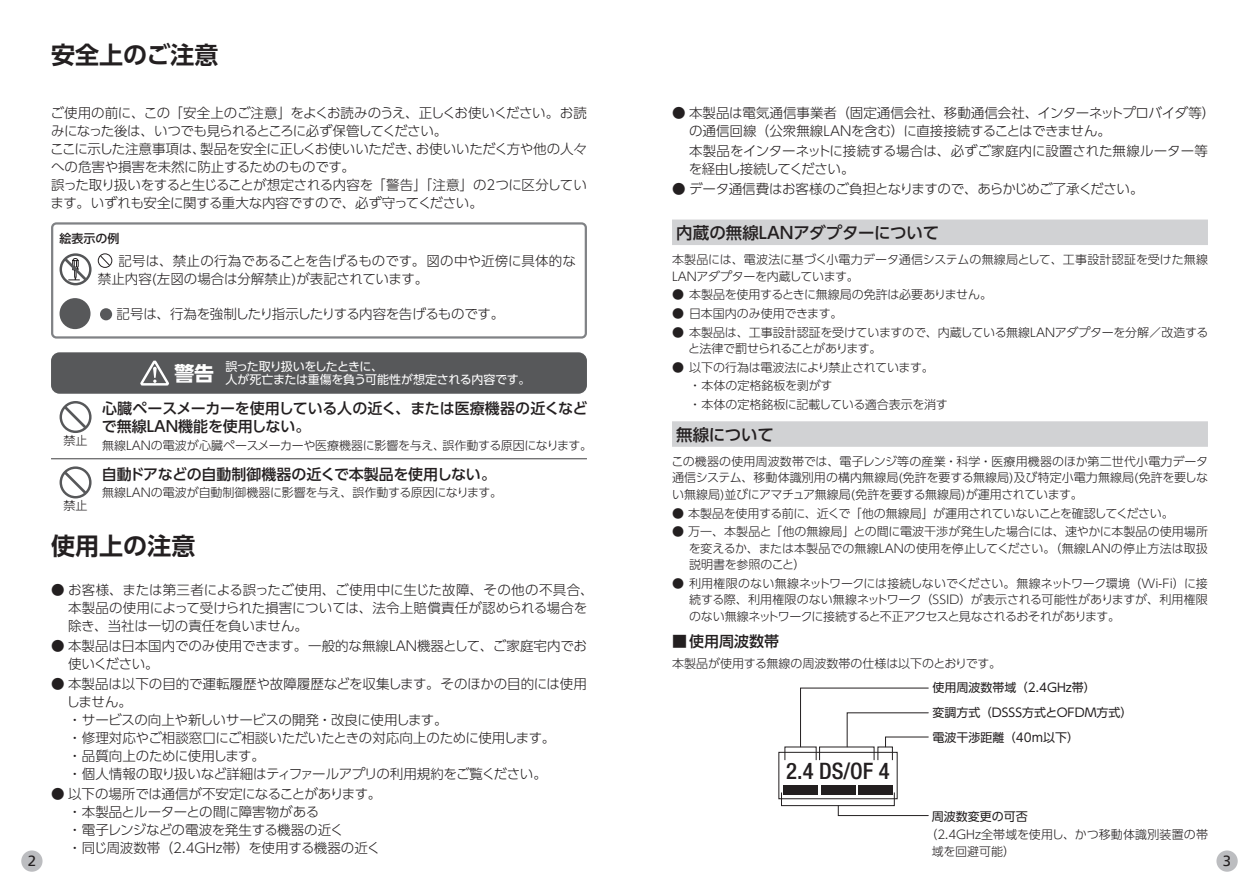
<style>
.page{position:relative;width:1259px;height:893px;background:#fff}
.page>*{position:absolute;margin:0;border:0;box-sizing:border-box;transform-origin:0 0}
.t1{font:700 24px "UD Shin Go Pro De";color:#231f20}
.t2{font:500 condensed 22.65px "Helvetica Neue LT Std";color:#231f20}
.t3{font:500 16.5px "UD Shin Go Pro";letter-spacing:-.01em;color:#231f20}
.t4{font:500 15px/18px "UD Shin Go Pro";letter-spacing:-.005em;color:#231f20}
.t5{font:15px "Frutiger LT";color:#231f20}
.t6{font:300 13.5px/18px "UD Shin Go Pro";letter-spacing:-.015em;color:#231f20}
.t7{font:300 12px/16.5px "UD Shin Go Pro";letter-spacing:-.01em;color:#231f20}
.t8{font:12px/24.8px "UD Shin Go Pro";color:#231f20}
.t9{font:300 12px "UD Shin Go Pro";letter-spacing:-.03em;color:#231f20}
.t10{font:12px/13.5px "UD Shin Go Pro";letter-spacing:-.025em;color:#fff}
.t11{font:500 12px "UD Shin Go Pro";color:#231f20}
</style>
<div class="page">
<div style="left:21px;top:850px;width:22px;height:22px;background:#bcbdc0;border-radius:50%"></div>
<div style="left:1216px;top:850px;width:21px;height:22px;background:#bcbdc0;border-radius:50%"></div>
<div style="left:51px;top:352px;width:536px;height:42px;background:#57585a;border-radius:9px"></div>
<svg style="left:140px;top:360px;width:29px;height:26px"></svg>
<div style="left:672px;top:421px;width:536px;height:26px;background:#d1d2d4"></div>
<div style="left:672px;top:220px;width:536px;height:25px;background:#d1d2d4"></div>
<div style="left:60px;top:401px;width:32px;height:32px;border:2px solid #57585a;border-radius:50%"></div>
<svg style="left:61px;top:403px;width:28px;height:28px"></svg>
<div style="left:60px;top:466px;width:32px;height:32px;border:2px solid #57585a;border-radius:50%"></div>
<svg style="left:61px;top:468px;width:28px;height:29px"></svg>
<div style="left:60px;top:253px;width:32px;height:32px;border:2px solid #545557;border-radius:50%"></div>
<svg style="left:61px;top:255px;width:29px;height:29px"></svg>
<div style="left:98px;top:253px;width:14px;height:15px;border:1px solid #231f20;border-radius:50%"></div>
<svg style="left:99px;top:255px;width:12px;height:11px"></svg>
<div style="left:51px;top:222px;width:536px;height:117px;border:2px solid #808285;border-radius:4px"></div>
<div style="left:100px;top:308px;width:12px;height:12px;background:#57585a;border-radius:50%"></div>
<div style="left:60px;top:298px;width:31px;height:31px;background:#57585a;border-radius:50%"></div>
<div style="left:778px;top:752px;width:119px;height:47px;border:1px solid #231f20"></div>
<div style="left:783px;top:785px;width:34px;height:10px;background:#231f20"></div>
<div style="left:821px;top:785px;width:34px;height:10px;background:#231f20"></div>
<div style="left:858px;top:785px;width:34px;height:10px;background:#231f20"></div>
<hr style="left:51px;top:458px;width:536px;height:1px;background:#3e3e3f">
<div style="left:781px;top:792px;width:113px;height:14px;border:1px solid #231f20"></div>
<svg style="left:800px;top:687px;width:129px;height:60px"></svg>
<svg style="left:837px;top:805px;width:92px;height:11px"></svg>
<h1 class="t1" style="left:51px;top:35px;width:169px">安全上のご注意</h1>
<p class="t6" style="left:50px;top:104px;width:538px">ご使用の前に、この「安全上のご注意」をよくお読みのうえ、正しくお使いください。お読みになった後は、いつでも見られるところに必ず保管してください。<br>ここに示した注意事項は、製品を安全に正しくお使いいただき、お使いいただく方や他の人々への危害や損害を未然に防止するためのものです。<br>誤った取り扱いをすると生じることが想定される内容を「警告」「注意」の2つに区分しています。いずれも安全に関する重大な内容ですので、必ず守ってください。</p>
<p class="t11" style="left:60px;top:228px;width:62px">絵表示の例</p>
<p class="t6" style="left:689px;top:104px;width:528px;text-indent:-17px">● 本製品は電気通信事業者（固定通信会社、移動通信会社、インターネットプロバイダ等）の通信回線（公衆無線LANを含む）に直接接続することはできません。</p>
<p class="t6" style="left:688px;top:142px;width:521px">本製品をインターネットに接続する場合は、必ずご家庭内に設置された無線ルーター等を経由し接続してください。</p>
<p class="t6" style="left:672px;top:180px;width:473px">● データ通信費はお客様のご負担となりますので、あらかじめご了承ください。</p>
<p class="t3" style="left:676px;top:219px;width:265px">内蔵の無線LANアダプターについて</p>
<p class="t7" style="left:672px;top:251px;width:537px">本製品には、電波法に基づく小電力データ通信システムの無線局として、工事設計認証を受けた無線<br>LANアダプターを内蔵しています。</p>
<p class="t7" style="left:672px;top:286px;width:322px">● 本製品を使用するときに無線局の免許は必要ありません。</p>
<p class="t7" style="left:672px;top:305px;width:172px">● 日本国内のみ使用できます。</p>
<p class="t7" style="left:688px;top:323px;width:522px;text-indent:-16px">● 本製品は、工事設計認証を受けていますので、内蔵している無線LANアダプターを分解／改造すると法律で罰せられることがあります。</p>
<p class="t7" style="left:689px;top:357px;width:260px;line-height:18.6px;text-indent:-17px">● 以下の行為は電波法により禁止されています。・ 本体の定格銘板を剥がす<br>・ 本体の定格銘板に記載している適合表示を消す</p>
<p class="t6" style="left:98px;top:251px;width:480px;text-indent:21px">記号は、禁止の行為であることを告げるものです。図の中や近傍に具体的な禁止内容(左図の場合は分解禁止)が表記されています。</p>
<p class="t6" style="left:117px;top:304px;width:389px">記号は、行為を強制したり指示したりする内容を告げるものです。</p>
<p class="t10" style="left:174px;top:359px;width:358px;text-indent:51px">誤った取り扱いをしたときに、<br><sup>警告</sup> 人が死亡または重傷を負う可能性が想定される内容です。</p>
<p class="t4" style="left:102px;top:399px;width:487px">心臓ペースメーカーを使用している人の近く、または医療機器の近くなどで無線LAN機能を使用しない。</p>
<p class="t7" style="left:102px;top:436px;width:492px">無線LANの電波が心臓ペースメーカーや医療機器に影響を与え、誤作動する原因になります。</p>
<p class="t4" style="left:102px;top:464px;width:395px">自動ドアなどの自動制御機器の近くで本製品を使用しない。</p>
<p class="t7" style="left:102px;top:484px;width:401px">無線LANの電波が自動制御機器に影響を与え、誤作動する原因になります。</p>
<p class="t3" style="left:676px;top:421px;width:99px">無線について</p>
<p class="t7" style="left:64px;top:431px;width:25px">禁止</p>
<p class="t7" style="left:671px;top:453px;width:538px;text-align:justify">この機器の使用周波数帯では、電子レンジ等の産業・科学・医療用機器のほか第二世代小電力データ通信システム、移動体識別用の構内無線局(免許を要する無線局)及び特定小電力無線局(免許を要しない無線局)並びにアマチュア無線局(免許を要する無線局)が運用されています。</p>
<p class="t9" style="left:672px;top:503px;width:503px">● 本製品を使用する前に、近くで「他の無線局」が運用されていないことを確認してください。</p>
<p class="t7" style="left:688px;top:523px;width:521px;text-align:justify;text-indent:-17px">● 万一、本製品と「他の無線局」との間に電波干渉が発生した場合には、速やかに本製品の使用場所を変えるか、または本製品での無線LANの使用を停止してください。（無線LANの停止方法は取扱説明書を参照のこと）</p>
<p class="t7" style="left:689px;top:574px;width:520px;text-align:justify;text-indent:-17px">● 利用権限のない無線ネットワークには接続しないでください。無線ネットワーク環境（Wi-Fi）に接続する際、利用権限のない無線ネットワーク（SSID）が表示される可能性がありますが、利用権限のない無線ネットワークに接続すると不正アクセスと見なされるおそれがあります。</p>
<p class="t4" style="left:672px;top:632px;width:109px">■ 使用周波数帯</p>
<p class="t7" style="left:64px;top:497px;width:25px">禁止</p>
<h1 class="t1" style="left:51px;top:526px;width:146px">使用上の注意</h1>
<p class="t6" style="left:68px;top:580px;width:527px;text-indent:-17px">● お客様、または第三者による誤ったご使用、ご使用中に生じた故障、その他の不具合、本製品の使用によって受けられた損害については、法令上賠償責任が認められる場合を除き、当社は一切の責任を負いません。</p>
<p class="t6" style="left:68px;top:636px;width:520px;text-indent:-17px">● 本製品は日本国内でのみ使用できます。一般的な無線LAN機器として､ご家庭宅内でお使いください。</p>
<p class="t6" style="left:67px;top:674px;width:522px;text-indent:-15px">● 本製品は以下の目的で運転履歴や故障履歴などを収集します。そのほかの目的には使用しません。<br>・ サービスの向上や新しいサービスの開発・改良に使用します。<br>・ 修理対応やご相談窓口にご相談いただいたときの対応向上のために使用します。<br>・ 品質向上のために使用します。<br>・ 個人情報の取り扱いなど詳細はティファールアプリの利用規約をご覧ください。</p>
<p class="t6" style="left:68px;top:785px;width:315px;text-indent:-17px">● 以下の場所では通信が不安定になることがあります。・ 本製品とルーターとの間に障害物がある<br>・ 電子レンジなどの電波を発生する機器の近く<br>・ 同じ周波数帯（2.4GHz帯）を使用する機器の近く</p>
<p class="t7" style="left:672px;top:654px;width:331px">本製品が使用する無線の周波数帯の仕様は以下のとおりです。</p>
<p class="t8" style="left:932px;top:675px;width:202px">使用周波数帯域（2.4GHz帯）<br>変調方式（DSSS方式とOFDM方式）電波干渉距離（40m以下）</p>
<h2 class="t2" style="left:786px;top:757px;width:105px">2.4 DS/OF 4</h2>
<p class="t8" style="left:932px;top:803px;width:98px">周波数変更の可否</p>
<p class="t7" style="left:932px;top:826px;width:277px;text-indent:-7px">（2.4GHz全帯域を使用し、かつ移動体識別装置の帯域を回避可能）</p>
<p class="t5" style="left:28px;top:852px;width:10px">2</p>
<p class="t5" style="left:1223px;top:852px;width:10px">3</p>
</div>
